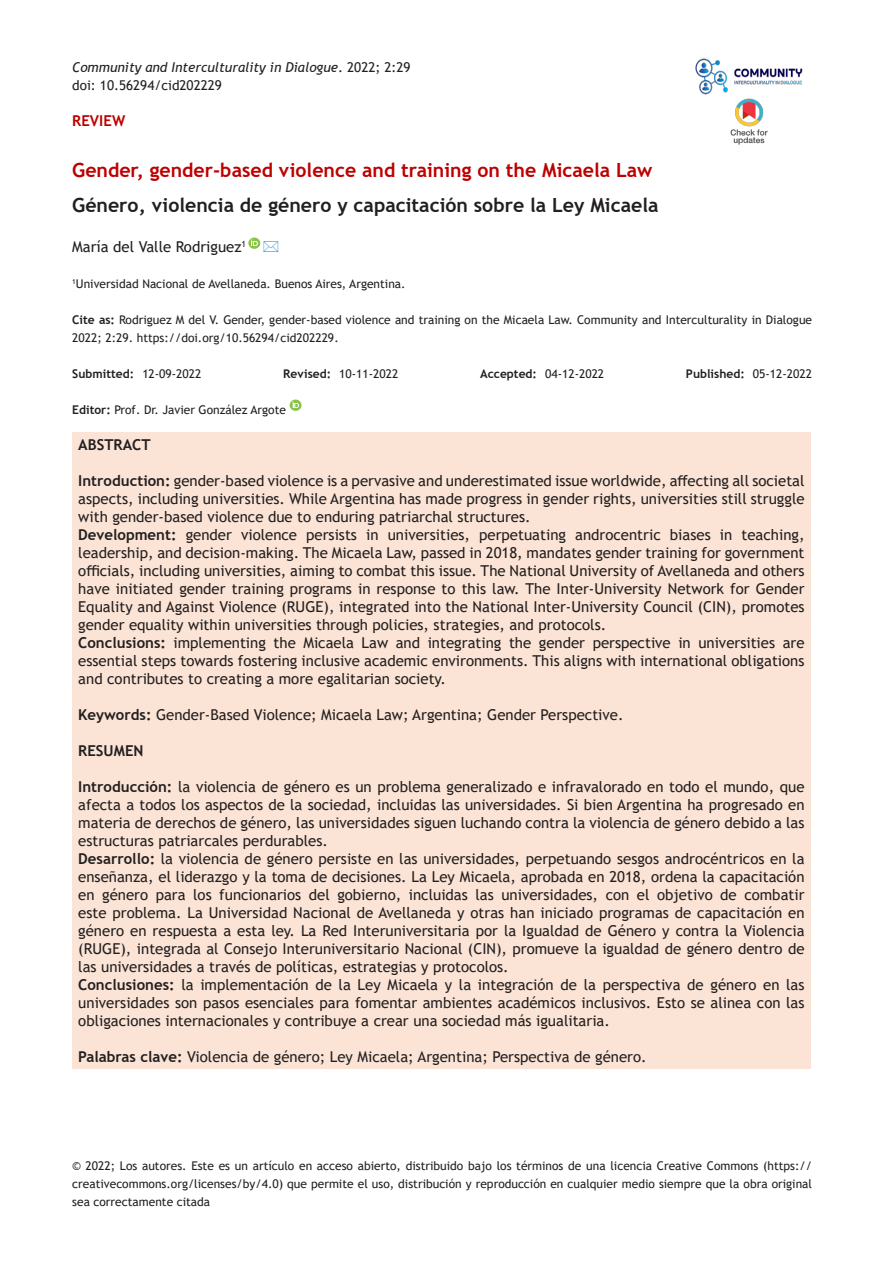
<style>
.page{position:relative;width:893px;height:1263px;background:#fff}
.page>*{position:absolute;margin:0;border:0;box-sizing:border-box;transform-origin:0 0}
.t1{font:700 19.5px "Trebuchet MS";color:#231f20}
.t2{font:700 19.5px "Trebuchet MS";color:#be0000}
.t3{font:15px/18px "Trebuchet MS";color:#231f20;text-align:justify}
.t4{font:700 15px "Trebuchet MS";color:#231f20}
.t5{font:700 15px "Trebuchet MS";color:#be0000}
.t6{font:italic 13.5px "Trebuchet MS";color:#231f20}
.t7{font:13.5px "Trebuchet MS";color:#231f20}
.t8{font:12px/18px "Trebuchet MS";color:#231f20;text-align:justify}
.t9{font:700 12px "Trebuchet MS";color:#231f20}
.s1{font-style:normal}
.s2{font-weight:700}
.s3{font-weight:400}
</style>
<div class="page">
<img style="left:695px;top:58px;width:108px;height:37px">
<img style="left:730px;top:98px;width:38px;height:47px">
<div style="left:72px;top:432px;width:739px;height:636px;background:#fbe4d5"></div>
<svg style="left:290px;top:400px;width:12px;height:11px"></svg>
<svg style="left:248px;top:238px;width:13px;height:11px"></svg>
<p class="t6" style="left:72px;top:59px;width:340px">Community and Interculturality in Dialogue<span class="s1">. 2022; 2:29</span></p>
<p class="t7" style="left:72px;top:77px;width:151px">doi: 10.56294/cid202229</p>
<p class="t5" style="left:72px;top:111px;width:54px">REVIEW</p>
<p class="t2" style="left:72px;top:158px;width:582px">Gender, gender-based violence and training on the Micaela Law</p>
<p class="t1" style="left:72px;top:193px;width:588px">Género, violencia de género y capacitación sobre la Ley Micaela</p>
<p class="t3" style="left:72px;top:238px;width:175px">María del Valle Rodriguez<sup>1</sup></p>
<p class="t8" style="left:72px;top:275px;width:335px"><sup>1</sup>Universidad Nacional de Avellaneda. Buenos Aires, Argentina.</p>
<p class="t8" style="left:72px;top:311px;width:741px"><span class="s2">Cite as:</span> Rodriguez M del V. Gender, gender-based violence and training on the Micaela Law. Community and Interculturality in Dialogue<br>2022; 2:29. https://doi.org/10.56294/cid202229.</p>
<p class="t9" style="left:72px;top:366px;width:131px">Submitted: <span class="s3">12-09-2022</span></p>
<p class="t8" style="left:283px;top:365px;width:117px"><span class="s2">Revised:</span> 10-11-2022</p>
<p class="t8" style="left:480px;top:365px;width:126px"><span class="s2">Accepted:</span> 04-12-2022</p>
<p class="t9" style="left:686px;top:366px;width:128px">Published: <span class="s3">05-12-2022</span></p>
<p class="t8" style="left:72px;top:401px;width:215px"><span class="s2">Editor:</span> Prof. Dr. Javier González Argote</p>
<p class="t4" style="left:78px;top:435px;width:74px">ABSTRACT</p>
<p class="t3" style="left:78px;top:472px;width:728px"><span class="s2">Introduction:</span> gender-based violence is a pervasive and underestimated issue worldwide, affecting all societal aspects, including universities. While Argentina has made progress in gender rights, universities still struggle with gender-based violence due to enduring patriarchal structures.</p>
<p class="t3" style="left:78px;top:526px;width:728px"><span class="s2">Development:</span> gender violence persists in universities, perpetuating androcentric biases in teaching, leadership, and decision-making. The Micaela Law, passed in 2018, mandates gender training for government officials, including universities, aiming to combat this issue. The National University of Avellaneda and others have initiated gender training programs in response to this law. The Inter-University Network for Gender Equality and Against Violence (RUGE), integrated into the National Inter-University Council (CIN), promotes gender equality within universities through policies, strategies, and protocols.</p>
<p class="t3" style="left:78px;top:634px;width:728px"><span class="s2">Conclusions:</span> implementing the Micaela Law and integrating the gender perspective in universities are essential steps towards fostering inclusive academic environments. This aligns with international obligations and contributes to creating a more egalitarian society.</p>
<p class="t3" style="left:78px;top:706px;width:547px"><span class="s2">Keywords:</span> Gender-Based Violence; Micaela Law; Argentina; Gender Perspective.</p>
<p class="t4" style="left:78px;top:741px;width:67px">RESUMEN</p>
<p class="t3" style="left:78px;top:778px;width:728px"><span class="s2">Introducción:</span> la violencia de género es un problema generalizado e infravalorado en todo el mundo, que afecta a todos los aspectos de la sociedad, incluidas las universidades. Si bien Argentina ha progresado en materia de derechos de género, las universidades siguen luchando contra la violencia de género debido a las estructuras patriarcales perdurables.</p>
<p class="t3" style="left:78px;top:850px;width:728px"><span class="s2">Desarrollo:</span> la violencia de género persiste en las universidades, perpetuando sesgos androcéntricos en la enseñanza, el liderazgo y la toma de decisiones. La Ley Micaela, aprobada en 2018, ordena la capacitación en género para los funcionarios del gobierno, incluidas las universidades, con el objetivo de combatir este problema. La Universidad Nacional de Avellaneda y otras han iniciado programas de capacitación en género en respuesta a esta ley. La Red Interuniversitaria por la Igualdad de Género y contra la Violencia (RUGE), integrada al Consejo Interuniversitario Nacional (CIN), promueve la igualdad de género dentro de las universidades a través de políticas, estrategias y protocolos.</p>
<p class="t3" style="left:78px;top:976px;width:728px"><span class="s2">Conclusiones:</span> la implementación de la Ley Micaela y la integración de la perspectiva de género en las universidades son pasos esenciales para fomentar ambientes académicos inclusivos. Esto se alinea con las obligaciones internacionales y contribuye a crear una sociedad más igualitaria.</p>
<p class="t3" style="left:78px;top:1048px;width:570px"><span class="s2">Palabras clave:</span> Violencia de género; Ley Micaela; Argentina; Perspectiva de género.</p>
<p class="t8" style="left:72px;top:1157px;width:741px">© 2022; Los autores. Este es un artículo en acceso abierto, distribuido bajo los términos de una licencia Creative Commons (https:// creativecommons.org/licenses/by/4.0) que permite el uso, distribución y reproducción en cualquier medio siempre que la obra original sea correctamente citada</p>
</div>
